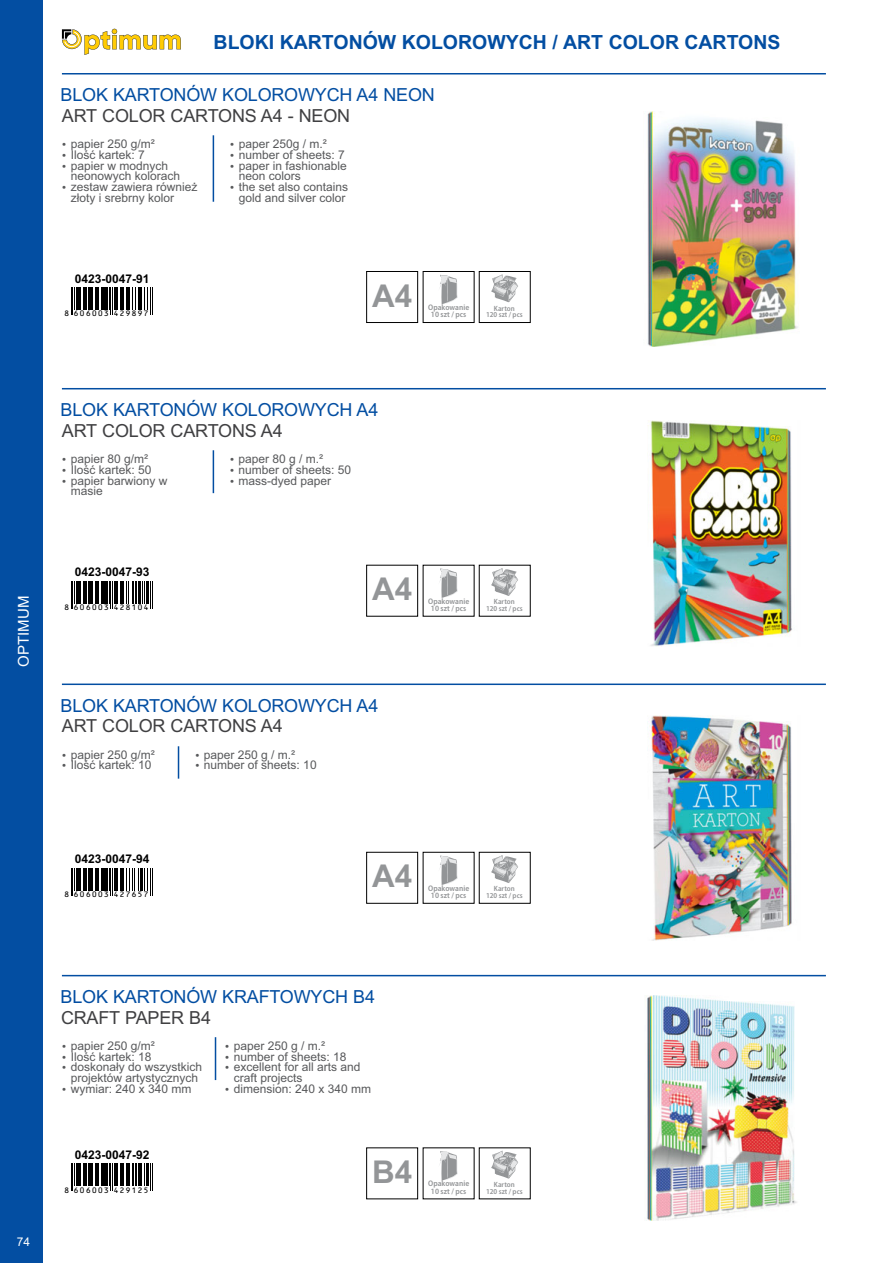
<style>
.page{position:relative;width:893px;height:1263px;background:#fff}
.page>*{position:absolute;margin:0;border:0;box-sizing:border-box;transform-origin:0 0}
.t1{font:700 31.35px "Arial";color:#939597}
.t2{font:700 19.5px "Arial";color:#034ea2}
.t3{font:18px "Arial";letter-spacing:-.01em;color:#034ea2}
.t4{font:18px "Arial";letter-spacing:-.01em;color:#404042}
.t5{font:15px "Arial";color:#fff}
.t6{font:12px/10.6px "Arial";color:#58595b}
.t7{font:700 12px "Arial";color:#000}
.t8{font:12px "Arial";color:#fff}
.t9{font:8.7px "OCRB10 Pitch BT";letter-spacing:.09em;color:#000}
.t10{font:600 semi-condensed 8.1px/7.4px "Myriad Pro";color:#939597;text-align:center}
.t11{font:600 semi-condensed 7.5px/6.9px "Myriad Pro";color:#939597;text-align:center}
</style>
<div class="page">
<hr style="left:62px;top:73px;width:764px;height:1px;background:#034ea2">
<svg style="left:71px;top:287px;width:28px;height:28px"></svg>
<hr style="left:101px;top:287px;width:2px;height:23px;background:#000">
<hr style="left:104px;top:287px;width:4px;height:23px;background:#000">
<svg style="left:109px;top:287px;width:6px;height:28px"></svg>
<hr style="left:116px;top:287px;width:2px;height:23px;background:#000">
<hr style="left:120px;top:287px;width:2px;height:23px;background:#000">
<svg style="left:123px;top:287px;width:13px;height:23px"></svg>
<hr style="left:138px;top:287px;width:3px;height:23px;background:#000">
<svg style="left:144px;top:287px;width:9px;height:28px"></svg>
<hr style="left:213px;top:135px;width:1px;height:67px;background:#034ea2">
<div style="left:423px;top:271px;width:52px;height:52px;border:1px solid #000"></div>
<svg style="left:440px;top:275px;width:17px;height:29px"></svg>
<div style="left:479px;top:271px;width:52px;height:52px;border:1px solid #000"></div>
<svg style="left:491px;top:274px;width:27px;height:28px"></svg>
<div style="left:366px;top:271px;width:52px;height:52px;border:1px solid #000"></div>
<img style="left:647px;top:111px;width:151px;height:235px">
<hr style="left:62px;top:388px;width:764px;height:1px;background:#034ea2">
<svg style="left:71px;top:581px;width:28px;height:27px"></svg>
<hr style="left:101px;top:581px;width:2px;height:22px;background:#000">
<hr style="left:104px;top:581px;width:4px;height:22px;background:#000">
<svg style="left:109px;top:581px;width:6px;height:27px"></svg>
<hr style="left:116px;top:581px;width:2px;height:22px;background:#000">
<hr style="left:120px;top:581px;width:2px;height:22px;background:#000">
<svg style="left:123px;top:581px;width:6px;height:22px"></svg>
<hr style="left:132px;top:581px;width:2px;height:22px;background:#000">
<hr style="left:135px;top:581px;width:2px;height:22px;background:#000">
<hr style="left:138px;top:581px;width:3px;height:22px;background:#000">
<svg style="left:142px;top:581px;width:11px;height:27px"></svg>
<hr style="left:213px;top:450px;width:1px;height:43px;background:#034ea2">
<svg style="left:440px;top:568px;width:17px;height:30px"></svg>
<svg style="left:491px;top:568px;width:27px;height:28px"></svg>
<div style="left:366px;top:565px;width:52px;height:52px;border:1px solid #000"></div>
<img style="left:648px;top:421px;width:144px;height:225px">
<hr style="left:62px;top:683px;width:764px;height:2px;background:#034ea2">
<svg style="left:71px;top:868px;width:28px;height:28px"></svg>
<hr style="left:101px;top:868px;width:2px;height:22px;background:#000">
<hr style="left:104px;top:868px;width:4px;height:22px;background:#000">
<svg style="left:109px;top:868px;width:6px;height:28px"></svg>
<hr style="left:116px;top:868px;width:2px;height:22px;background:#000">
<hr style="left:120px;top:868px;width:2px;height:22px;background:#000">
<svg style="left:123px;top:868px;width:30px;height:28px"></svg>
<hr style="left:178px;top:746px;width:1px;height:33px;background:#034ea2">
<div style="left:423px;top:852px;width:52px;height:52px;border:1px solid #000"></div>
<svg style="left:440px;top:855px;width:17px;height:30px"></svg>
<div style="left:479px;top:852px;width:52px;height:52px;border:1px solid #000"></div>
<svg style="left:491px;top:855px;width:27px;height:28px"></svg>
<div style="left:366px;top:852px;width:52px;height:52px;border:1px solid #000"></div>
<img style="left:647px;top:715px;width:145px;height:226px">
<hr style="left:62px;top:975px;width:764px;height:1px;background:#034ea2">
<svg style="left:71px;top:1163px;width:28px;height:28px"></svg>
<hr style="left:101px;top:1163px;width:2px;height:23px;background:#000">
<hr style="left:104px;top:1163px;width:4px;height:23px;background:#000">
<svg style="left:109px;top:1163px;width:6px;height:28px"></svg>
<hr style="left:116px;top:1163px;width:2px;height:23px;background:#000">
<hr style="left:120px;top:1163px;width:2px;height:23px;background:#000">
<svg style="left:123px;top:1163px;width:7px;height:23px"></svg>
<hr style="left:132px;top:1163px;width:2px;height:23px;background:#000">
<hr style="left:135px;top:1163px;width:2px;height:23px;background:#000">
<hr style="left:138px;top:1163px;width:2px;height:23px;background:#000">
<svg style="left:141px;top:1163px;width:12px;height:28px"></svg>
<hr style="left:215px;top:1037px;width:1px;height:43px;background:#034ea2">
<svg style="left:440px;top:1151px;width:17px;height:29px"></svg>
<svg style="left:491px;top:1150px;width:27px;height:29px"></svg>
<div style="left:366px;top:1147px;width:52px;height:52px;border:1px solid #000"></div>
<img style="left:646px;top:995px;width:151px;height:225px">
<div style="left:0;top:0;width:43px;height:1263px;background:#034ea2"></div>
<svg style="left:62px;top:29px;width:119px;height:26px"></svg>
<p class="t5" style="left:18px;top:667px;width:72px;rotate:-90deg">OPTIMUM</p>
<p class="t2" style="left:214px;top:35px;width:568px">BLOKI KARTONÓW KOLOROWYCH / ART COLOR CARTONS</p>
<p class="t3" style="left:61px;top:88px;width:376px">BLOK KARTONÓW KOLOROWYCH A4 NEON</p>
<p class="t4" style="left:62px;top:109px;width:290px">ART COLOR CARTONS A4 - NEON</p>
<p class="t6" style="left:71px;top:140px;width:128px">papier 250 g/m²<br>Ilość kartek: 7<br>papier w modnych neonowych kolorach zestaw zawiera również złoty i srebrny kolor</p>
<p class="t6" style="left:239px;top:140px;width:111px">paper 250g / m.² number of sheets: 7 paper in fashionable neon colors<br>the set also contains gold and silver color</p>
<p class="t7" style="left:75px;top:274px;width:76px">0423-0047-91</p>
<p class="t9" style="left:64px;top:309px;width:86px">8 606003 429897</p>
<p class="t1" style="left:372px;top:284px;width:42px">A4</p>
<p class="t10" style="left:428px;top:304px;width:43px">Opakowanie<br>10 szt / pcs</p>
<p class="t11" style="left:486px;top:305px;width:38px">Karton<br>120 szt / pcs</p>
<p class="t3" style="left:61px;top:403px;width:319px">BLOK KARTONÓW KOLOROWYCH A4</p>
<p class="t4" style="left:62px;top:424px;width:222px">ART COLOR CARTONS A4</p>
<p class="t6" style="left:71px;top:455px;width:98px">papier 80 g/m²<br>Ilość kartek: 50 papier barwiony w masie</p>
<p class="t6" style="left:239px;top:455px;width:114px">paper 80 g / m.² number of sheets: 50 mass-dyed paper</p>
<p class="t7" style="left:75px;top:568px;width:76px">0423-0047-93</p>
<p class="t9" style="left:64px;top:603px;width:86px">8 606003 428104</p>
<p class="t1" style="left:372px;top:577px;width:42px">A4</p>
<p class="t10" style="left:428px;top:598px;width:43px">Opakowanie<br>10 szt / pcs</p>
<p class="t11" style="left:486px;top:599px;width:38px">Karton<br>120 szt / pcs</p>
<p class="t3" style="left:61px;top:698px;width:319px">BLOK KARTONÓW KOLOROWYCH A4</p>
<p class="t4" style="left:62px;top:719px;width:222px">ART COLOR CARTONS A4</p>
<p class="t6" style="left:71px;top:750px;width:86px">papier 250 g/m²<br>Ilość kartek: 10</p>
<p class="t6" style="left:204px;top:750px;width:114px">paper 250 g / m.² number of sheets: 10</p>
<p class="t7" style="left:75px;top:855px;width:76px">0423-0047-94</p>
<p class="t9" style="left:64px;top:890px;width:86px">8 606003 427657</p>
<p class="t1" style="left:372px;top:864px;width:42px">A4</p>
<p class="t10" style="left:428px;top:885px;width:43px">Opakowanie<br>10 szt / pcs</p>
<p class="t11" style="left:486px;top:886px;width:38px">Karton<br>120 szt / pcs</p>
<p class="t8" style="left:17px;top:1237px;width:15px">74</p>
<p class="t3" style="left:61px;top:990px;width:316px">BLOK KARTONÓW KRAFTOWYCH B4</p>
<p class="t4" style="left:61px;top:1010px;width:152px">CRAFT PAPER B4</p>
<p class="t6" style="left:71px;top:1041px;width:133px">papier 250 g/m²<br>Ilość kartek: 18 doskonały do wszystkich projektów artystycznych wymiar: 240 x 340 mm</p>
<p class="t6" style="left:234px;top:1041px;width:139px">paper 250 g / m.²<br>number of sheets: 18 excellent for all arts and craft projects<br>dimension: 240 x 340 mm</p>
<p class="t7" style="left:75px;top:1150px;width:76px">0423-0047-92</p>
<p class="t9" style="left:64px;top:1186px;width:86px">8 606003 429125</p>
<p class="t1" style="left:372px;top:1160px;width:42px">B4</p>
<p class="t10" style="left:428px;top:1180px;width:43px">Opakowanie<br>10 szt / pcs</p>
<p class="t11" style="left:486px;top:1181px;width:38px">Karton<br>120 szt / pcs</p>
</div>
